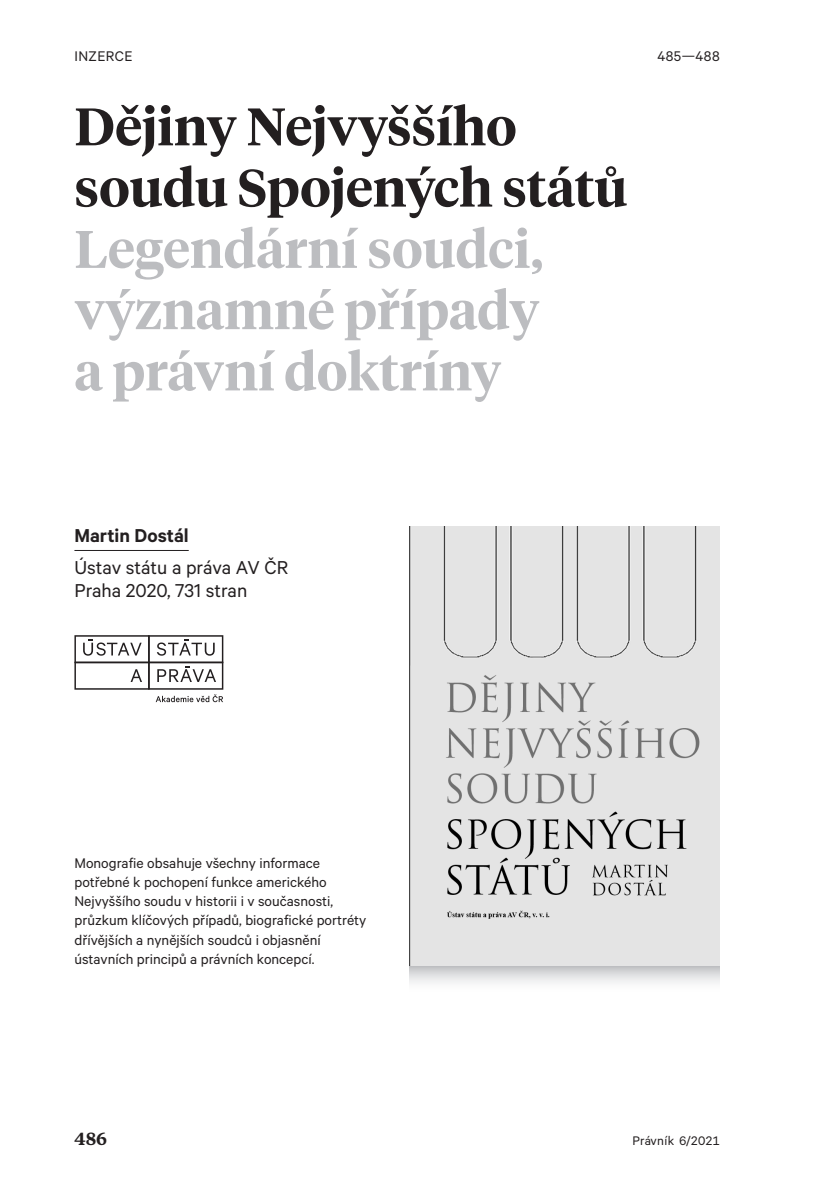
<style>
.page{position:relative;width:819px;height:1191px;background:#fff}
.page>*{position:absolute;margin:0;border:0;box-sizing:border-box;transform-origin:0 0}
.Terezián_-_titul{font:600 52.5px/61.2px "Tiempos Headline";color:#bcbdc0}
.Tereziánské_-_ÚSP_AV{font:21px/22.8px "Calibre";color:#231f20}
.Tereziánské_-_autor{font:600 21px "Calibre";color:#231f20}
._8_PAGINACE{font:600 17.5px "Tiempos Text";color:#231f20}
.Tereziánské_-_text{font:15.75px/19.2px "Calibre";color:#231f20}
.Tereziánské_-_text-2{font:15.75px "Calibre";letter-spacing:.025em;color:#231f20}
.t1{font:14px "Calibre";letter-spacing:.005em;color:#231f20}
.s1{color:#231f20}
</style>
<div class="page">
<hr style="left:74px;top:550px;width:115px;height:1px;background:#231f20">
<svg style="left:74px;top:635px;width:149px;height:67px"></svg>
<img style="left:409px;top:526px;width:310px;height:440px">
<svg style="left:409px;top:966px;width:310px;height:17px"></svg>
<p class="Tereziánské_-_text-2" style="left:74px;top:47px;width:60px">INZERCE</p>
<p class="Tereziánské_-_text" style="left:657px;top:46px;width:64px">485—488</p>
<p class="Terezián_-_titul" style="left:74px;top:94px;width:554px"><span class="s1">Dějiny Nejvyššího soudu Spojených států<br></span>Legendární soudci, významné případy<br>a právní doktríny</p>
<p class="Tereziánské_-_autor" style="left:74px;top:523px;width:116px">Martin Dostál</p>
<p class="Tereziánské_-_ÚSP_AV" style="left:74px;top:556px;width:215px">Ústav státu a práva AV ČR<br>Praha 2020, 731 stran</p>
<p class="Tereziánské_-_text" style="left:74px;top:852px;width:293px">Monografie obsahuje všechny informace potřebné k pochopení funkce amerického Nejvyššího soudu v historii i v současnosti, průzkum klíčových případů, biografické portréty dřívějších a nynějších soudců i objasnění ústavních principů a právních koncepcí.</p>
<p class="_8_PAGINACE" style="left:74px;top:1126px;width:34px">486</p>
<p class="t1" style="left:632px;top:1132px;width:89px">Právník 6/2021</p>
</div>
